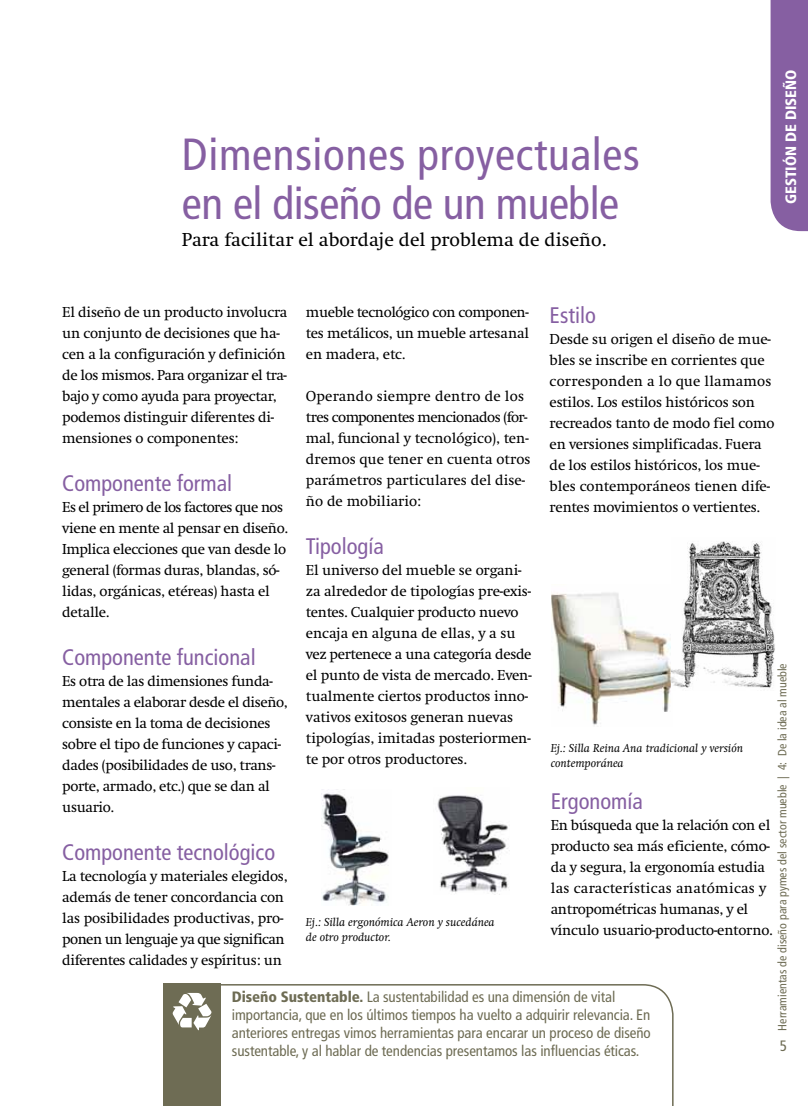
<style>
.page{position:relative;width:808px;height:1106px;background:#fff}
.page>*{position:absolute;margin:0;border:0;box-sizing:border-box;transform-origin:0 0}
.t1{font:condensed 45px/49.5px "Frutiger LT Std";letter-spacing:.015em;color:#865fa2}
.t2{font:condensed 22.5px "Frutiger LT Std";color:#865fa2}
.t3{font:19.5px "Swift CEEF";color:#000}
.t4{font:15px/21px "Swift CEEF";letter-spacing:-.02em;color:#000}
.t5{font:condensed 15px/18px "Frutiger LT Std";letter-spacing:-.005em;color:#6e6c54}
.t6{font:15px/21px "Swift CEEF";color:#000}
.t7{font:900 condensed 15px "Frutiger LT Std";color:#fff}
.t8{font:italic 12px/15px "Swift CEEF";color:#000}
.t9{font:condensed 12px "Frutiger LT Std";color:#6e6c54}
.s1{font-weight:900}
</style>
<div class="page">
<svg style="left:770px;top:0;width:38px;height:231px;background:#8c67a6"></svg>
<img style="left:321px;top:789px;width:68px;height:116px">
<img style="left:437px;top:795px;width:72px;height:100px">
<img style="left:551px;top:592px;width:121px;height:133px">
<img style="left:672px;top:541px;width:103px;height:147px">
<svg style="left:221px;top:984px;width:452px;height:122px"></svg>
<div style="left:163px;top:983px;width:58px;height:123px;background:#6e6c54"></div>
<svg style="left:173px;top:992px;width:38px;height:38px"></svg>
<h1 class="t1" style="left:182px;top:130px;width:459px">Dimensiones proyectuales en el diseño de un mueble</h1>
<h3 class="t3" style="left:182px;top:229px;width:426px">Para facilitar el abordaje del problema de diseño.</h3>
<p class="t7" style="left:782px;top:204px;width:136px;rotate:-90deg">GESTIÓN DE DISEÑO</p>
<h2 class="t2" style="left:550px;top:302px;width:48px">Estilo</h2>
<p class="t4" style="left:550px;top:329px;width:226px">Desde su origen el diseño de mue&shy;bles se inscribe en corrientes que corresponden a lo que llamamos estilos. Los estilos históricos son recreados tanto de modo fiel como en versiones simplificadas. Fuera de los estilos históricos, los mue&shy;bles contemporáneos tienen dife&shy;rentes movimientos o vertientes.</p>
<p class="t4" style="left:62px;top:302px;width:227px">El diseño de un producto involucra un conjunto de decisiones que ha&shy;cen a la configuración y definición de los mismos. Para organizar el tra&shy;bajo y como ayuda para proyectar, podemos distinguir diferentes di&shy;mensiones o componentes:</p>
<h2 class="t2" style="left:62px;top:470px;width:171px">Componente formal</h2>
<p class="t4" style="left:62px;top:497px;width:227px">Es el primero de los factores que nos viene en mente al pensar en diseño.<br>Implica elecciones que van desde lo general (formas duras, blandas, só&shy;lidas, orgánicas, etéreas) hasta el detalle.</p>
<h2 class="t2" style="left:62px;top:644px;width:195px">Componente funcional</h2>
<p class="t4" style="left:62px;top:671px;width:227px">Es otra de las dimensiones funda&shy;mentales a elaborar desde el diseño, consiste en la toma de decisiones sobre el tipo de funciones y capaci&shy;dades (posibilidades de uso, trans&shy;porte, armado, etc.) que se dan al usuario.</p>
<h2 class="t2" style="left:62px;top:839px;width:214px">Componente tecnológico</h2>
<p class="t4" style="left:62px;top:866px;width:227px">La tecnología y materiales elegidos, además de tener concordancia con las posibilidades productivas, pro&shy;ponen un lenguaje ya que significan diferentes calidades y espíritus: un</p>
<p class="t4" style="left:306px;top:302px;width:225px;text-align:justify">mueble tecnológico con componen&shy;tes metálicos, un mueble artesanal en madera, etc.</p>
<p class="t6" style="left:306px;top:386px;width:226px">Operando siempre dentro de los tres componentes mencionados (for&shy;mal, funcional y tecnológico), ten&shy;dremos que tener en cuenta otros parámetros particulares del dise&shy;ño de mobiliario:</p>
<h2 class="t2" style="left:306px;top:533px;width:79px">Tipología</h2>
<p class="t4" style="left:306px;top:560px;width:227px">El universo del mueble se organi&shy;za alrededor de tipologías pre-exis&shy;tentes. Cualquier producto nuevo encaja en alguna de ellas, y a su vez pertenece a una categoría desde el punto de vista de mercado. Even&shy;tualmente ciertos productos inno&shy;vativos exitosos generan nuevas tipologías, imitadas posteriormen&shy;te por otros productores.</p>
<p class="t9" style="left:775px;top:1030px;width:369px;rotate:-90deg">Herramientas de diseño para pymes del sector mueble | 4: De la idea al mueble</p>
<p class="t5" style="left:780px;top:1036px;width:9px">5</p>
<p class="t8" style="left:551px;top:741px;width:194px">Ej.: Silla Reina Ana tradicional y versión contemporánea</p>
<h2 class="t2" style="left:551px;top:788px;width:94px">Ergonomía</h2>
<p class="t4" style="left:551px;top:815px;width:223px">En búsqueda que la relación con el producto sea más eficiente, cómo&shy;da y segura, la ergonomía estudia las características anatómicas y antropométricas humanas, y el vínculo usuario-producto-entorno.</p>
<p class="t8" style="left:306px;top:915px;width:190px">Ej.: Silla ergonómica Aeron y sucedánea de otro productor.</p>
<p class="t5" style="left:232px;top:987px;width:420px"><span class="s1">Diseño Sustentable.</span> La sustentabilidad es una dimensión de vital importancia, que en los últimos tiempos ha vuelto a adquirir relevancia. En anteriores entregas vimos herramientas para encarar un proceso de diseño sustentable, y al hablar de tendencias presentamos las influencias éticas.</p>
</div>
